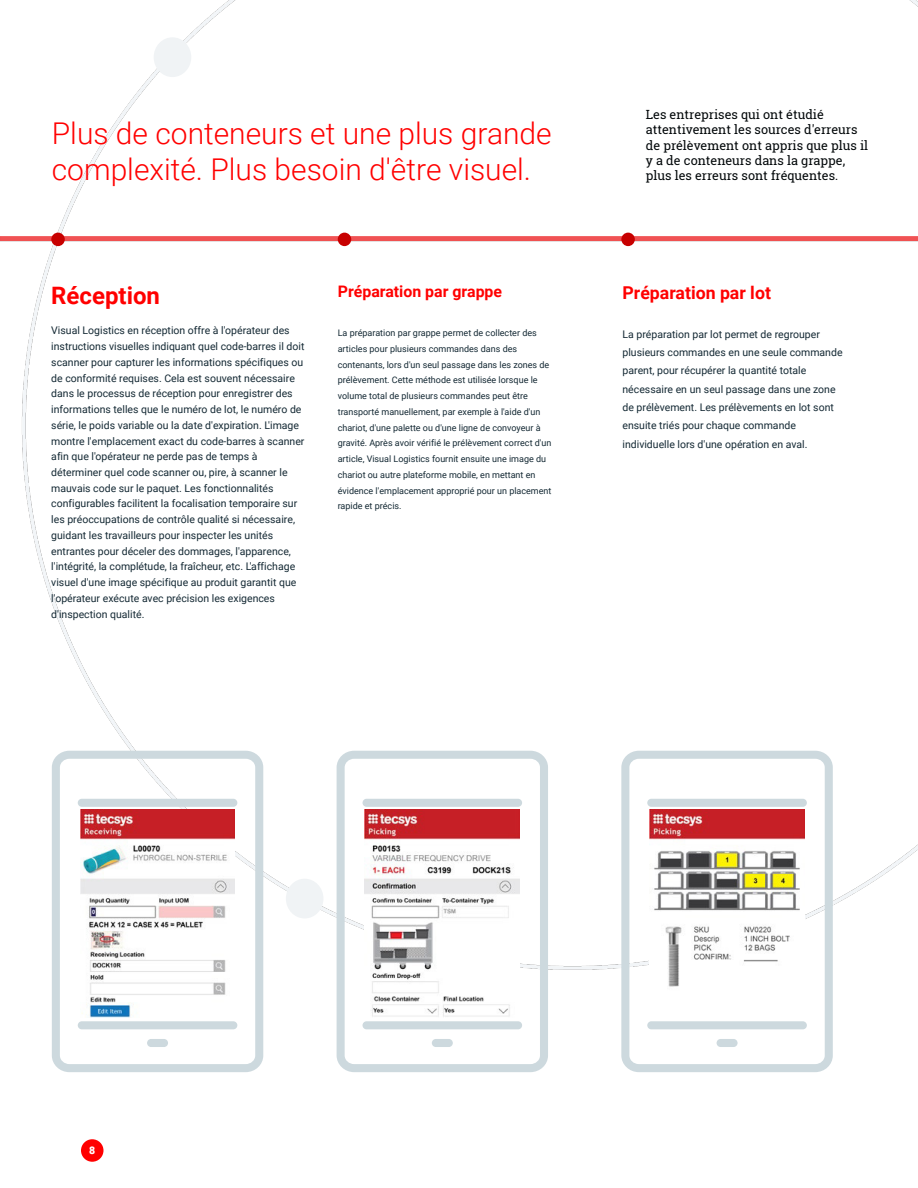
<style>
.page{position:relative;width:918px;height:1188px;background:#fff}
.page>*{position:absolute;margin:0;border:0;box-sizing:border-box;transform-origin:0 0}
.t1{font:300 30px/36px "Roboto";color:#f00}
.t2{font:700 24px "Roboto";color:#f00}
.t3{font:700 17.7px "Roboto";color:#f00}
.t4{font:700 15.9px "Roboto";color:#f00}
.t5{font:12.6px/15.1px "Roboto Slab";color:#000608}
.t6{font:10.5px/15.8px "Roboto";color:#142934}
.t7{font:900 10.5px "Roboto";color:#fff}
.t8{font:9px/15.8px "Roboto";color:#142934}
</style>
<div class="page">
<div style="left:81px;top:1139px;width:23px;height:23px;background:#f00;border-radius:50%"></div>
<img style="left:20px;top:0;width:898px;height:972px">
<div style="left:286px;top:879px;width:37px;height:39px;background:#f0f3f5;border-radius:50%"></div>
<svg style="left:337px;top:751px;width:211px;height:321px"></svg>
<div style="left:363px;top:799px;width:159px;height:8px;background:#cdd9de;border-radius:4px"></div>
<div style="left:363px;top:1021px;width:159px;height:8px;background:#cdd9de;border-radius:4px"></div>
<div style="left:432px;top:1039px;width:21px;height:8px;background:#cdd9de;border-radius:4px"></div>
<div style="left:154px;top:37px;width:37px;height:40px;background:#f0f3f5;border-radius:50%"></div>
<img style="left:0;top:236px;width:918px;height:5px">
<svg style="left:52px;top:751px;width:211px;height:321px"></svg>
<div style="left:78px;top:799px;width:159px;height:8px;background:#cdd9de;border-radius:4px"></div>
<div style="left:78px;top:1021px;width:159px;height:8px;background:#cdd9de;border-radius:4px"></div>
<div style="left:147px;top:1039px;width:21px;height:8px;background:#cdd9de;border-radius:4px"></div>
<svg style="left:621px;top:751px;width:212px;height:321px"></svg>
<div style="left:647px;top:799px;width:160px;height:8px;background:#cdd9de;border-radius:4px"></div>
<div style="left:647px;top:1021px;width:160px;height:8px;background:#cdd9de;border-radius:4px"></div>
<div style="left:717px;top:1039px;width:21px;height:8px;background:#cdd9de;border-radius:4px"></div>
<div style="left:51px;top:233px;width:14px;height:13px;background:#c70000;border-radius:50%"></div>
<div style="left:338px;top:233px;width:13px;height:13px;background:#c70000;border-radius:50%"></div>
<div style="left:621px;top:233px;width:14px;height:13px;background:#c70000;border-radius:50%"></div>
<h1 class="t1" style="left:52px;top:115px;width:501px">Plus de conteneurs et une plus grande complexité. Plus besoin d'être visuel.</h1>
<h2 class="t2" style="left:51px;top:279px;width:110px">Réception</h2>
<p class="t6" style="left:51px;top:322px;width:255px">Visual Logistics en réception offre à l'opérateur des instructions visuelles indiquant quel code-barres il doit scanner pour capturer les informations spécifiques ou de conformité requises. Cela est souvent nécessaire dans le processus de réception pour enregistrer des informations telles que le numéro de lot, le numéro de série, le poids variable ou la date d'expiration. L'image montre l'emplacement exact du code-barres à scanner afin que l'opérateur ne perde pas de temps à déterminer quel code scanner ou, pire, à scanner le mauvais code sur le paquet. Les fonctionnalités configurables facilitent la focalisation temporaire sur les préoccupations de contrôle qualité si nécessaire, guidant les travailleurs pour inspecter les unités entrantes pour déceler des dommages, l'apparence, l'intégrité, la complétude, la fraîcheur, etc. L'affichage visuel d'une image spécifique au produit garantit que l'opérateur exécute avec précision les exigences d'inspection qualité.</p>
<h3 class="t4" style="left:338px;top:280px;width:166px">Préparation par grappe</h3>
<p class="t8" style="left:338px;top:325px;width:215px">La préparation par grappe permet de collecter des articles pour plusieurs commandes dans des contenants, lors d'un seul passage dans les zones de prélèvement. Cette méthode est utilisée lorsque le volume total de plusieurs commandes peut être transporté manuellement, par exemple à l'aide d'un chariot, d'une palette ou d'une ligne de convoyeur à gravité. Après avoir vérifié le prélèvement correct d'un article, Visual Logistics fournit ensuite une image du chariot ou autre plateforme mobile, en mettant en évidence l'emplacement approprié pour un placement rapide et précis.</p>
<p class="t5" style="left:646px;top:107px;width:224px">Les entreprises qui ont étudié attentivement les sources d'erreurs de prélèvement ont appris que plus il y a de conteneurs dans la grappe, plus les erreurs sont fréquentes.</p>
<h3 class="t3" style="left:623px;top:280px;width:150px">Préparation par lot</h3>
<p class="t6" style="left:623px;top:324px;width:222px;line-height:18.3px">La préparation par lot permet de regrouper plusieurs commandes en une seule commande parent, pour récupérer la quantité totale nécessaire en un seul passage dans une zone de prélèvement. Les prélèvements en lot sont ensuite triés pour chaque commande individuelle lors d'une opération en aval.</p>
<p class="t7" style="left:89px;top:1143px;width:8px">8</p>
</div>
